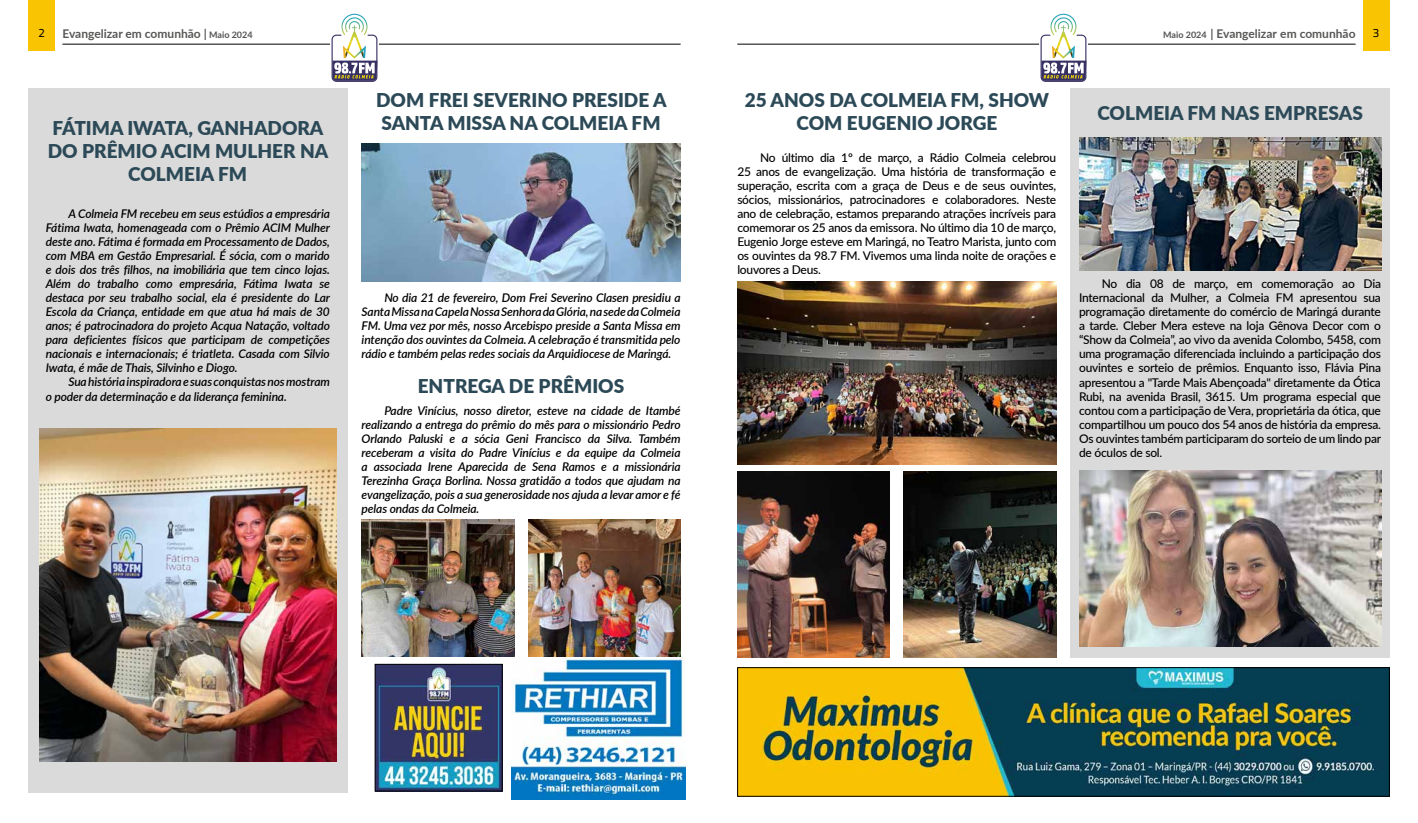
<style>
.page{position:relative;width:1418px;height:823px;background:#fff}
.page>*{position:absolute;margin:0;border:0;box-sizing:border-box;transform-origin:0 0}
.t1{font:900 19px/22.8px "Lato";color:#2c4957;text-align:center}
.t2{font:italic 600 12px/14px "Lato";letter-spacing:-.01em;color:#000;text-align:justify}
.t3{font:500 12px/14px "Lato";letter-spacing:-.02em;color:#000;text-align:justify}
.t4{font:700 12px "Lato";color:#575756}
.t5{font:12px "Titillium Text 22 L";color:#000}
.s1{font-size:9px;color:#525251}
</style>
<div class="page">
<div style="left:28px;top:0;width:27px;height:51px;background:#f9c402"></div>
<div style="left:1362px;top:0;width:27px;height:51px;background:#f9c402"></div>
<hr style="left:62px;top:44px;width:618px;height:1px;background:#000">
<hr style="left:737px;top:44px;width:618px;height:1px;background:#000">
<svg style="left:330px;top:13px;width:49px;height:69px"></svg>
<svg style="left:1039px;top:13px;width:48px;height:69px"></svg>
<div style="left:28px;top:88px;width:319px;height:704px;background:#dadada"></div>
<div style="left:1070px;top:88px;width:319px;height:569px;background:#dadada"></div>
<img style="left:739px;top:669px;width:648px;height:125px">
<div style="left:737px;top:667px;width:652px;height:129px;border:1px solid #000"></div>
<img style="left:377px;top:665px;width:123px;height:123px">
<div style="left:375px;top:663px;width:127px;height:127px;border:1px solid #000"></div>
<img style="left:511px;top:656px;width:174px;height:142px">
<img style="left:40px;top:428px;width:296px;height:332px">
<img style="left:361px;top:144px;width:319px;height:138px">
<img style="left:737px;top:282px;width:319px;height:182px">
<img style="left:737px;top:471px;width:152px;height:186px">
<img style="left:904px;top:471px;width:152px;height:186px">
<img style="left:1079px;top:138px;width:301px;height:132px">
<img style="left:1079px;top:470px;width:301px;height:175px">
<img style="left:361px;top:519px;width:153px;height:137px">
<img style="left:528px;top:519px;width:152px;height:137px">
<p class="t5" style="left:39px;top:24px;width:8px">2</p>
<p class="t4" style="left:62px;top:25px;width:192px">Evangelizar em comunhão | <span class="s1">Maio 2024</span></p>
<p class="t4" style="left:1163px;top:25px;width:194px"><span class="s1">Maio 2024</span> | Evangelizar em comunhão</p>
<p class="t5" style="left:1372px;top:24px;width:8px">3</p>
<h1 class="t1" style="left:48px;top:116px;width:282px">FÁTIMA IWATA, GANHADORA<br>DO PRÊMIO ACIM MULHER NA<br>COLMEIA FM</h1>
<p class="t2" style="left:46px;top:206px;width:286px;text-indent:23px">A Colmeia FM recebeu em seus estúdios a empresária Fátima Iwata, homenageada com o Prêmio ACIM Mulher deste ano. Fátima é formada em Processamento de Dados, com MBA em Gestão Empresarial. É sócia, com o marido e dois dos três filhos, na imobiliária que tem cinco lojas.<br>Além do trabalho como empresária, Fátima Iwata se destaca por seu trabalho social, ela é presidente do Lar Escola da Criança, entidade em que atua há mais de 30 anos; é patrocinadora do projeto Acqua Natação, voltado para deficientes físicos que participam de competições nacionais e internacionais; é triatleta. Casada com Silvio Iwata, é mãe de Thais, Silvinho e Diogo.</p>
<p class="t2" style="left:46px;top:374px;width:286px;text-indent:23px">Sua história inspiradora e suas conquistas nos mostram o poder da determinação e da liderança feminina.</p>
<h1 class="t1" style="left:376px;top:88px;width:292px;text-align:left">DOM FREI SEVERINO PRESIDE A<br>SANTA MISSA NA COLMEIA FM</h1>
<p class="t2" style="left:361px;top:290px;width:320px;text-indent:23px">No dia 21 de fevereiro, Dom Frei Severino Clasen presidiu a Santa Missa na Capela Nossa Senhora da Glória, na sede da Colmeia FM. Uma vez por mês, nosso Arcebispo preside a Santa Missa em intenção dos ouvintes da Colmeia. A celebração é transmitida pelo rádio e também pelas redes sociais da Arquidiocese de Maringá.</p>
<h1 class="t1" style="left:418px;top:373px;width:208px">ENTREGA DE PRÊMIOS</h1>
<p class="t2" style="left:361px;top:402px;width:320px;text-indent:23px">Padre Vinícius, nosso diretor, esteve na cidade de Itambé realizando a entrega do prêmio do mês para o missionário Pedro Orlando Paluski e a sócia Geni Francisco da Silva. Também receberam a visita do Padre Vinícius e da equipe da Colmeia a associada Irene Aparecida de Sena Ramos e a missionária Terezinha Graça Borlina. Nossa gratidão a todos que ajudam na evangelização, pois a sua generosidade nos ajuda a levar amor e fé pelas ondas da Colmeia.</p>
<h1 class="t1" style="left:745px;top:88px;width:306px">25 ANOS DA COLMEIA FM, SHOW<br>COM EUGENIO JORGE</h1>
<p class="t3" style="left:737px;top:150px;width:320px;text-indent:23px">No último dia 1º de março, a Rádio Colmeia celebrou 25 anos de evangelização. Uma história de transformação e superação, escrita com a graça de Deus e de seus ouvintes, sócios, missionários, patrocinadores e colaboradores. Neste ano de celebração, estamos preparando atrações incríveis para comemorar os 25 anos da emissora. No último dia 10 de março, Eugenio Jorge esteve em Maringá, no Teatro Marista, junto com os ouvintes da 98.7 FM. Vivemos uma linda noite de orações e louvores a Deus.</p>
<h1 class="t1" style="left:1097px;top:101px;width:267px">COLMEIA FM NAS EMPRESAS</h1>
<p class="t3" style="left:1079px;top:276px;width:303px;text-indent:23px">No dia 08 de março, em comemoração ao Dia Internacional da Mulher, a Colmeia FM apresentou sua programação diretamente do comércio de Maringá durante a tarde. Cleber Mera esteve na loja Gênova Decor com o “Show da Colmeia”, ao vivo da avenida Colombo, 5458, com uma programação diferenciada incluindo a participação dos ouvintes e sorteio de prêmios. Enquanto isso, Flávia Pina apresentou a "Tarde Mais Abençoada" diretamente da Ótica Rubi, na avenida Brasil, 3615. Um programa especial que contou com a participação de Vera, proprietária da ótica, que compartilhou um pouco dos 54 anos de história da empresa.<br>Os ouvintes também participaram do sorteio de um lindo par de óculos de sol.</p>
</div>
